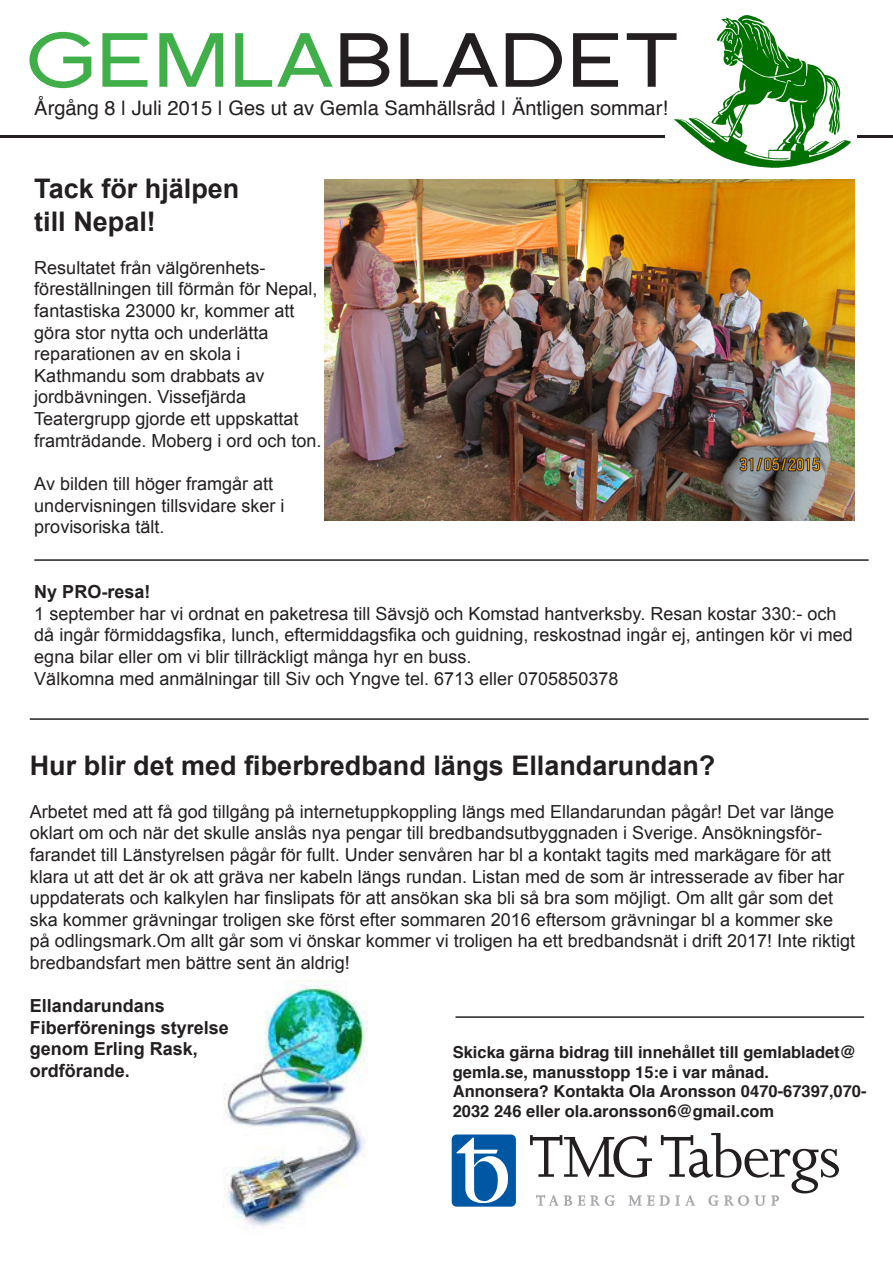
<style>
.page{position:relative;width:893px;height:1263px;background:#fff}
.page>*{position:absolute;margin:0;border:0;box-sizing:border-box;transform-origin:0 0}
.t1{font:76.5px "Florencesans Exp";color:#231f20}
.t2{font:700 27px "Arial";color:#231f20}
.t3{font:20.1px "Helvetica";color:#231f20}
.t4{font:18px/21.6px "Arial";color:#231f20}
.t5{font:700 18px "Arial";color:#231f20}
.t6{font:700 16.5px/19.8px "Helvetica";color:#231f20}
.s1{color:#40ae49}
</style>
<div class="page">
<img style="left:223px;top:981px;width:145px;height:248px">
<hr style="left:0;top:135px;width:893px;height:3px;background:#231f20">
<img style="left:665px;top:15px;width:192px;height:169px">
<div style="left:452px;top:1134px;width:64px;height:72px;background:#0057a4;border-radius:5px"></div>
<svg style="left:456px;top:1137px;width:52px;height:66px"></svg>
<svg style="left:530px;top:1133px;width:309px;height:73px"></svg>
<img style="left:325px;top:180px;width:529px;height:341px">
<hr style="left:30px;top:718px;width:839px;height:2px;background:#231f20">
<hr style="left:34px;top:559px;width:835px;height:2px;background:#231f20">
<hr style="left:455px;top:1016px;width:409px;height:2px;background:#231f20">
<p class="t1" style="left:26px;top:20px;width:655px"><span class="s1">GEMLA</span>BLADET</p>
<p class="t3" style="left:34px;top:92px;width:635px">Årgång 8 | Juli 2015 | Ges ut av Gemla Samhällsråd | Äntligen sommar!</p>
<p class="t2" style="left:34px;top:171px;width:207px">Tack för hjälpen</p>
<p class="t2" style="left:34px;top:203px;width:123px">till Nepal!</p>
<p class="t4" style="left:34px;top:257px;width:233px">Resultatet från välgörenhets-</p>
<p class="t4" style="left:34px;top:279px;width:285px">föreställningen till förmån för Nepal, fantastiska 23000 kr, kommer att göra stor nytta och underlätta</p>
<p class="t4" style="left:34px;top:343px;width:208px">reparationen av en skola i</p>
<p class="t4" style="left:34px;top:365px;width:232px">Kathmandu som drabbats av</p>
<p class="t4" style="left:34px;top:387px;width:266px">jordbävningen. Vissefjärda<br>Teatergrupp gjorde ett uppskattat</p>
<p class="t4" style="left:34px;top:430px;width:289px">framträdande. Moberg i ord och ton.</p>
<p class="t4" style="left:34px;top:473px;width:240px">Av bilden till höger framgår att</p>
<p class="t4" style="left:34px;top:495px;width:252px">undervisningen tillsvidare sker i</p>
<p class="t4" style="left:34px;top:516px;width:132px">provisoriska tält.</p>
<p class="t5" style="left:34px;top:580px;width:118px">Ny PRO-resa!</p>
<p class="t4" style="left:34px;top:603px;width:820px">1 september har vi ordnat en paketresa till Sävsjö och Komstad hantverksby. Resan kostar 330:- och då ingår förmiddagsfika, lunch, eftermiddagsfika och guidning, reskostnad ingår ej, antingen kör vi med egna bilar eller om vi blir tillräckligt många hyr en buss.</p>
<p class="t4" style="left:34px;top:668px;width:585px">Välkomna med anmälningar till Siv och Yngve tel. 6713 eller 0705850378</p>
<p class="t2" style="left:30px;top:747px;width:687px">Hur blir det med fiberbredband längs Ellandarundan?</p>
<p class="t4" style="left:30px;top:801px;width:827px">Arbetet med att få god tillgång på internetuppkoppling längs med Ellandarundan pågår! Det var länge oklart om och när det skulle anslås nya pengar till bredbandsutbyggnaden i Sverige. Ansökningsför&shy;farandet till Länstyrelsen pågår för fullt. Under senvåren har bl a kontakt tagits med markägare för att klara ut att det är ok att gräva ner kabeln längs rundan. Listan med de som är intresserade av fiber har uppdaterats och kalkylen har finslipats för att ansökan ska bli så bra som möjligt. Om allt går som det ska kommer grävningar troligen ske först efter sommaren 2016 eftersom grävningar bl a kommer ske på odlingsmark.Om allt går som vi önskar kommer vi troligen ha ett bredbandsnät i drift 2017! Inte riktigt bredbandsfart men bättre sent än aldrig!</p>
<p class="t5" style="left:30px;top:994px;width:137px">Ellandarundans</p>
<p class="t5" style="left:30px;top:1016px;width:201px">Fiberförenings styrelse</p>
<p class="t5" style="left:30px;top:1037px;width:170px">genom Erling Rask,</p>
<p class="t5" style="left:30px;top:1059px;width:102px">ordförande.</p>
<p class="t6" style="left:453px;top:1042px;width:405px">Skicka gärna bidrag till innehållet till gemlabladet@ gemla.se, manusstopp 15:e i var månad.</p>
<p class="t6" style="left:453px;top:1082px;width:415px">Annonsera? Kontakta Ola Aronsson 0470-67397,070-<br>2032 246 eller ola.aronsson6@gmail.com</p>
</div>
